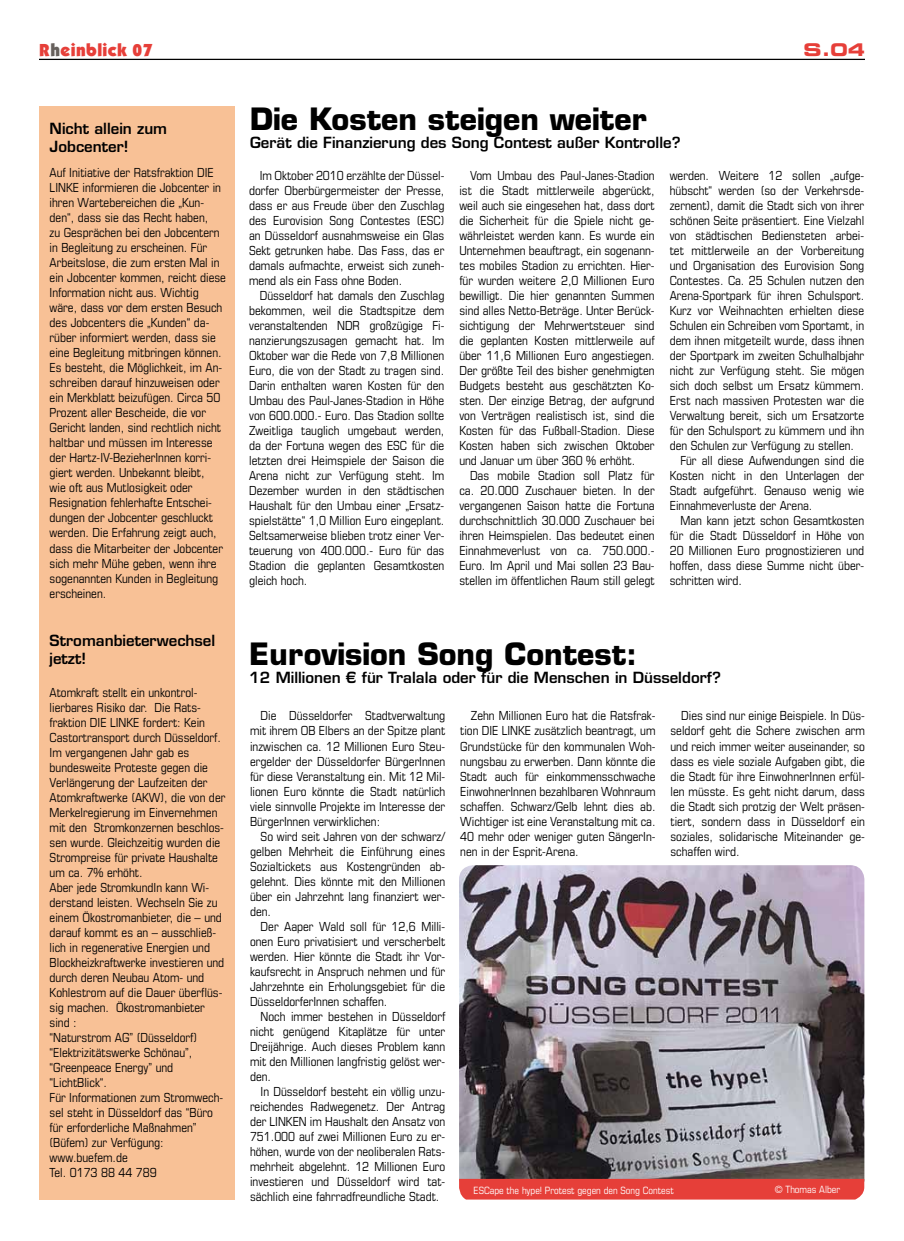
<style>
.page{position:relative;width:904px;height:1241px;background:#fff}
.page>*{position:absolute;margin:0;border:0;box-sizing:border-box;transform-origin:0 0}
.t1{font:700 30px "Eurostile LT";color:#000}
.t2{font:17.5px "Itc Kabel Ultra";letter-spacing:.025em;color:#e63f39}
.t3{font:17.5px "Eurostile LT Bold Extended Two";color:#e63f39}
.t4{font:600 15px/18px "Eurostile LT";color:#000}
.t5{font:condensed 12.5px/15px "Eurostile LT";color:#000;text-align:justify}
.t6{font:condensed 10px "Eurostile LT";color:#fff}
.s1{color:#66605c}
</style>
<div class="page">
<hr style="left:39px;top:59px;width:826px;height:1px;background:#000">
<div style="left:39px;top:106px;width:195px;height:1093px;background:#f8c196"></div>
<img style="left:459px;top:865px;width:405px;height:313px">
<div style="left:459px;top:1178px;width:405px;height:21px;background:#e63f39"></div>
<h2 class="t2" style="left:39px;top:39px;width:115px">R<span class="s1">h</span>einblick 07</h2>
<h2 class="t3" style="left:803px;top:37px;width:63px">S.04</h2>
<p class="t4" style="left:50px;top:120px;width:119px">Nicht allein zum<br>Jobcenter!</p>
<p class="t5" style="left:50px;top:165px;width:178px;text-align:left">Auf Initiative der Ratsfraktion DIE LINKE informieren die Jobcenter in ihren Wartebereichen die „Kun&shy;den“, dass sie das Recht haben,<br>zu Gesprächen bei den Jobcentern in Begleitung zu erscheinen. Für Arbeitslose, die zum ersten Mal in ein Jobcenter kommen, reicht diese Information nicht aus. Wichtig wäre, dass vor dem ersten Besuch des Jobcenters die „Kunden“ da&shy;rüber informiert werden, dass sie eine Begleitung mitbringen können.<br>Es besteht, die Möglichkeit, im An&shy;schreiben darauf hinzuweisen oder ein Merkblatt beizufügen. Circa 50<br>Prozent aller Bescheide, die vor Gericht landen, sind rechtlich nicht haltbar und müssen im Interesse der Hartz-IV-BezieherInnen korri&shy;giert werden. Unbekannt bleibt,<br>wie oft aus Mutlosigkeit oder Resignation fehlerhafte Entschei&shy;dungen der Jobcenter geschluckt werden. Die Erfahrung zeigt auch, dass die Mitarbeiter der Jobcenter sich mehr Mühe geben, wenn ihre sogenannten Kunden in Begleitung erscheinen.</p>
<p class="t4" style="left:50px;top:631px;width:167px">Stromanbieterwechsel jetzt!</p>
<p class="t5" style="left:50px;top:684px;width:177px;text-align:left">Atomkraft stellt ein unkontrol&shy;lierbares Risiko dar. Die Rats&shy;fraktion DIE LINKE fordert: Kein<br>Castortransport durch Düsseldorf.<br>Im vergangenen Jahr gab es bundesweite Proteste gegen die<br>Verlängerung der Laufzeiten der<br>Atomkraftwerke (AKW), die von der<br>Merkelregierung im Einvernehmen mit den Stromkonzernen beschlos&shy;sen wurde. Gleichzeitig wurden die<br>Strompreise für private Haushalte um ca. 7% erhöht.<br>Aber jede StromkundIn kann Wi&shy;derstand leisten. Wechseln Sie zu einem Ökostromanbieter, die – und darauf kommt es an – ausschließ&shy;lich in regenerative Energien und<br>Blockheizkraftwerke investieren und durch deren Neubau Atom- und<br>Kohlestrom auf die Dauer überflüs&shy;sig machen. Ökostromanbieter sind :<br>“Naturstrom AG” (Düsseldorf) “Elektrizitätswerke Schönau”, “Greenpeace Energy” und “LichtBlick“.<br>Für Informationen zum Stromwech&shy;sel steht in Düsseldorf das “Büro für erforderliche Maßnahmen” (Büfem) zur Verfügung: www.buefem.de<br>Tel. 0173 88 44 789</p>
<h1 class="t1" style="left:250px;top:101px;width:398px">Die Kosten steigen weiter</h1>
<p class="t4" style="left:250px;top:134px;width:432px">Gerät die Finanzierung des Song Contest außer Kontrolle?</p>
<p class="t5" style="left:249px;top:168px;width:197px;text-indent:11px">Im Oktober 2010 erzählte der Düssel&shy;dorfer Oberbürgermeister der Presse, dass er aus Freude über den Zuschlag des Eurovision Song Contestes (ESC) an Düsseldorf ausnahmsweise ein Glas Sekt getrunken habe. Das Fass, das er damals aufmachte, erweist sich zuneh&shy;mend als ein Fass ohne Boden.</p>
<p class="t5" style="left:249px;top:288px;width:197px;text-indent:11px">Düsseldorf hat damals den Zuschlag bekommen, weil die Stadtspitze dem veranstaltenden NDR großzügige Fi&shy;nanzierungszusagen gemacht hat. Im Oktober war die Rede von 7,8 Millionen Euro, die von der Stadt zu tragen sind.<br>Darin enthalten waren Kosten für den Umbau des Paul-Janes-Stadion in Höhe von 600.000.- Euro. Das Stadion sollte Zweitliga tauglich umgebaut werden, da der Fortuna wegen des ESC für die letzten drei Heimspiele der Saison die Arena nicht zur Verfügung steht. Im Dezember wurden in den städtischen Haushalt für den Umbau einer „Ersatz&shy;spielstätte“ 1,0 Million Euro eingeplant.<br>Seltsamerweise blieben trotz einer Ver&shy;teuerung von 400.000.- Euro für das Stadion die geplanten Gesamtkosten gleich hoch.</p>
<p class="t5" style="left:459px;top:168px;width:197px;text-indent:11px">Vom Umbau des Paul-Janes-Stadion ist die Stadt mittlerweile abgerückt, weil auch sie eingesehen hat, dass dort die Sicherheit für die Spiele nicht ge&shy;währleistet werden kann. Es wurde ein Unternehmen beauftragt, ein sogenann&shy;tes mobiles Stadion zu errichten. Hier&shy;für wurden weitere 2,0 Millionen Euro bewilligt. Die hier genannten Summen sind alles Netto-Beträge. Unter Berück&shy;sichtigung der Mehrwertsteuer sind die geplanten Kosten mittlerweile auf über 11,6 Millionen Euro angestiegen.<br>Der größte Teil des bisher genehmigten Budgets besteht aus geschätzten Ko&shy;sten. Der einzige Betrag, der aufgrund von Verträgen realistisch ist, sind die Kosten für das Fußball-Stadion. Diese Kosten haben sich zwischen Oktober und Januar um über 360 % erhöht.</p>
<p class="t5" style="left:459px;top:468px;width:197px;text-indent:11px">Das mobile Stadion soll Platz für ca. 20.000 Zuschauer bieten. In der vergangenen Saison hatte die Fortuna durchschnittlich 30.000 Zuschauer bei ihren Heimspielen. Das bedeutet einen Einnahmeverlust von ca. 750.000.- Euro. Im April und Mai sollen 23 Bau&shy;stellen im öffentlichen Raum still gelegt</p>
<p class="t5" style="left:669px;top:168px;width:195px">werden. Weitere 12 sollen „aufge-</p>
<p class="t5" style="left:669px;top:183px;width:196px">hübscht“ werden (so der Verkehrsde-</p>
<p class="t5" style="left:669px;top:198px;width:196px">zernent), damit die Stadt sich von ihrer</p>
<p class="t5" style="left:669px;top:213px;width:196px">schönen Seite präsentiert. Eine Vielzahl</p>
<p class="t5" style="left:669px;top:228px;width:196px">von städtischen Bediensteten arbei-</p>
<p class="t5" style="left:669px;top:243px;width:196px">tet mittlerweile an der Vorbereitung</p>
<p class="t5" style="left:669px;top:258px;width:196px">und Organisation des Eurovision Song</p>
<p class="t5" style="left:669px;top:273px;width:196px">Contestes. Ca. 25 Schulen nutzen den</p>
<p class="t5" style="left:669px;top:288px;width:196px">Arena-Sportpark für ihren Schulsport.</p>
<p class="t5" style="left:669px;top:303px;width:196px">Kurz vor Weihnachten erhielten diese</p>
<p class="t5" style="left:669px;top:318px;width:196px">Schulen ein Schreiben vom Sportamt, in</p>
<p class="t5" style="left:669px;top:333px;width:196px">dem ihnen mitgeteilt wurde, dass ihnen</p>
<p class="t5" style="left:669px;top:348px;width:196px">der Sportpark im zweiten Schulhalbjahr</p>
<p class="t5" style="left:669px;top:363px;width:196px">nicht zur Verfügung steht. Sie mögen</p>
<p class="t5" style="left:669px;top:378px;width:196px">sich doch selbst um Ersatz kümmern.</p>
<p class="t5" style="left:669px;top:393px;width:196px">Erst nach massiven Protesten war die</p>
<p class="t5" style="left:669px;top:408px;width:196px">Verwaltung bereit, sich um Ersatzorte</p>
<p class="t5" style="left:669px;top:423px;width:196px">für den Schulsport zu kümmern und ihn</p>
<p class="t5" style="left:669px;top:438px;width:186px">den Schulen zur Verfügung zu stellen.</p>
<p class="t5" style="left:680px;top:453px;width:185px">Für all diese Aufwendungen sind die</p>
<p class="t5" style="left:669px;top:468px;width:196px">Kosten nicht in den Unterlagen der</p>
<p class="t5" style="left:669px;top:483px;width:196px">Stadt aufgeführt. Genauso wenig wie</p>
<p class="t5" style="left:669px;top:498px;width:144px">Einnahmeverluste der Arena.</p>
<p class="t5" style="left:680px;top:513px;width:185px">Man kann jetzt schon Gesamtkosten</p>
<p class="t5" style="left:669px;top:528px;width:196px">für die Stadt Düsseldorf in Höhe von</p>
<p class="t5" style="left:669px;top:543px;width:196px">20 Millionen Euro prognostizieren und</p>
<p class="t5" style="left:669px;top:558px;width:196px">hoffen, dass diese Summe nicht über-</p>
<p class="t5" style="left:669px;top:573px;width:74px">schritten wird.</p>
<h1 class="t1" style="left:249px;top:635px;width:389px">Eurovision Song Contest:</h1>
<p class="t4" style="left:249px;top:668px;width:473px">12 Millionen € für Tralala oder für die Menschen in Düsseldorf?</p>
<p class="t5" style="left:250px;top:708px;width:197px;text-indent:11px">Die Düsseldorfer Stadtverwaltung mit ihrem OB Elbers an der Spitze plant inzwischen ca. 12 Millionen Euro Steu&shy;ergelder der Düsseldorfer BürgerInnen für diese Veranstaltung ein. Mit 12 Mil&shy;lionen Euro könnte die Stadt natürlich viele sinnvolle Projekte im Interesse der BürgerInnen verwirklichen:</p>
<p class="t5" style="left:250px;top:828px;width:197px;text-indent:11px">So wird seit Jahren von der schwarz/ gelben Mehrheit die Einführung eines Sozialtickets aus Kostengründen ab&shy;gelehnt. Dies könnte mit den Millionen über ein Jahrzehnt lang finanziert wer&shy;den.</p>
<p class="t5" style="left:250px;top:918px;width:197px;text-indent:11px">Der Aaper Wald soll für 12,6 Milli&shy;onen Euro privatisiert und verscherbelt werden. Hier könnte die Stadt ihr Vor&shy;kaufsrecht in Anspruch nehmen und für Jahrzehnte ein Erholungsgebiet für die DüsseldorferInnen schaffen.</p>
<p class="t5" style="left:250px;top:1008px;width:197px;text-indent:11px">Noch immer bestehen in Düsseldorf nicht genügend Kitaplätze für unter Dreijährige. Auch dieses Problem kann mit den Millionen langfristig gelöst wer&shy;den.</p>
<p class="t5" style="left:250px;top:1083px;width:197px;text-indent:11px">In Düsseldorf besteht ein völlig unzu&shy;reichendes Radwegenetz. Der Antrag der LINKEN im Haushalt den Ansatz von 751.000 auf zwei Millionen Euro zu er&shy;höhen, wurde von der neoliberalen Rats&shy;mehrheit abgelehnt. 12 Millionen Euro investieren und Düsseldorf wird tat&shy;sächlich eine fahrradfreundliche Stadt.</p>
<p class="t5" style="left:460px;top:708px;width:197px;text-indent:11px">Zehn Millionen Euro hat die Ratsfrak&shy;tion DIE LINKE zusätzlich beantragt, um Grundstücke für den kommunalen Woh&shy;nungsbau zu erwerben. Dann könnte die Stadt auch für einkommensschwache EinwohnerInnen bezahlbaren Wohnraum schaffen. Schwarz/Gelb lehnt dies ab.<br>Wichtiger ist eine Veranstaltung mit ca.<br>40 mehr oder weniger guten SängerIn&shy;nen in der Esprit-Arena.</p>
<p class="t5" style="left:670px;top:708px;width:196px;text-indent:11px">Dies sind nur einige Beispiele. In Düs&shy;seldorf geht die Schere zwischen arm und reich immer weiter auseinander, so dass es viele soziale Aufgaben gibt, die die Stadt für ihre EinwohnerInnen erfül&shy;len müsste. Es geht nicht darum, dass die Stadt sich protzig der Welt präsen&shy;tiert, sondern dass in Düsseldorf ein soziales, solidarische Miteinander ge&shy;schaffen wird.</p>
<p class="t6" style="left:473px;top:1184px;width:201px">ESCape the hype! Protest gegen den Song Contest</p>
<p class="t6" style="left:774px;top:1183px;width:67px">© Thomas Alber</p>
</div>
